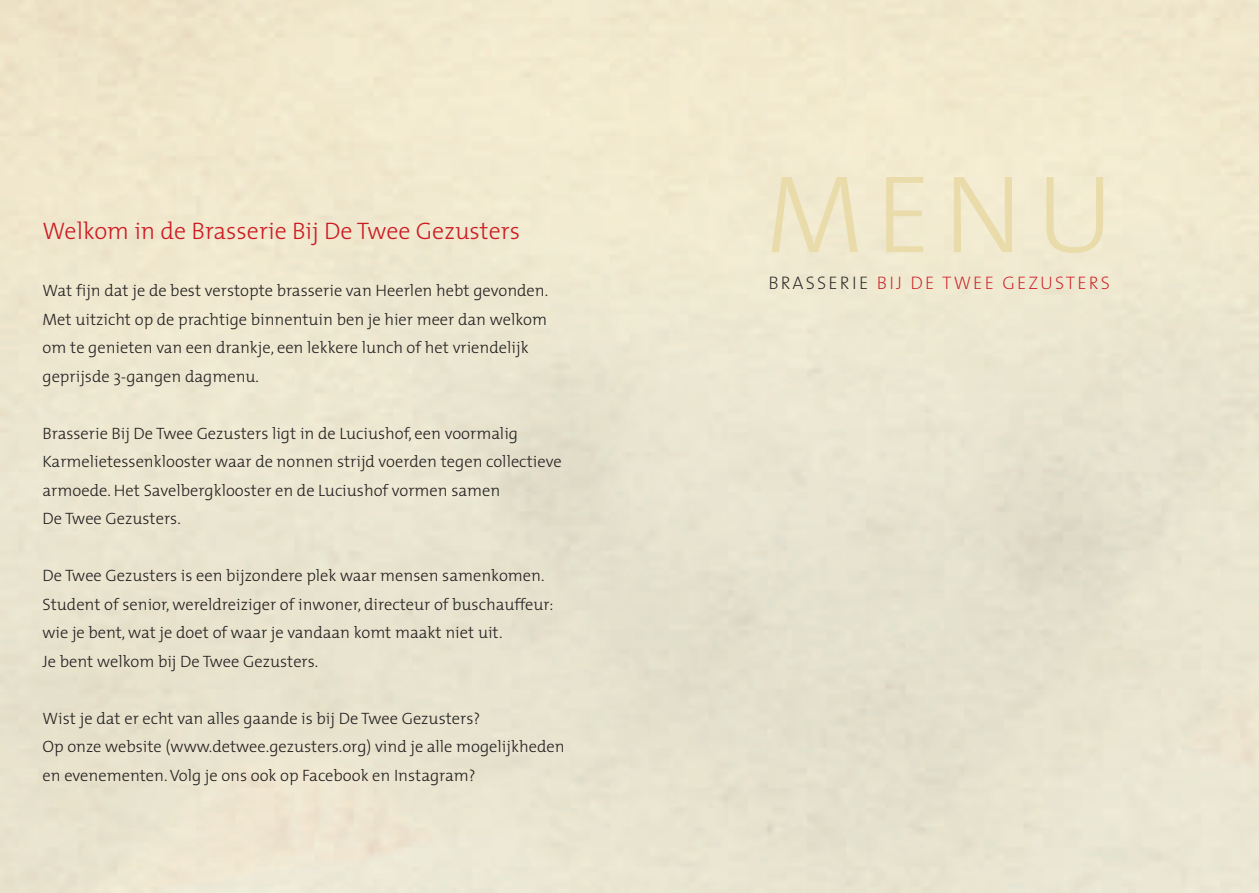
<style>
.page{position:relative;width:1259px;height:893px;background:#fff}
.page>*{position:absolute;margin:0;border:0;box-sizing:border-box;transform-origin:0 0}
.t1{font:111.3px "The Mix Light Caps";color:#e9dcaa}
.t2{font:300 24px "The Mix";color:#cc1b22}
.t3{font:200 18.15px "The Mix";letter-spacing:.12em;color:#cc1b22}
.t4{font:200 18.15px "The Mix";letter-spacing:.12em;color:#231f20}
.t5{font:300 16.5px/28.5px "The Mix";color:#231f20}
</style>
<div class="page">
<h2 class="t2" style="left:43px;top:211px;width:479px">Welkom in de Brasserie Bij De Twee Gezusters</h2>
<p class="t5" style="left:43px;top:276px;width:507px">Wat fijn dat je de best verstopte brasserie van Heerlen hebt gevonden.<br>Met uitzicht op de prachtige binnentuin ben je hier meer dan welkom om te genieten van een drankje, een lekkere lunch of het vriendelijk geprijsde 3-gangen dagmenu.</p>
<p class="t5" style="left:43px;top:418px;width:520px">Brasserie Bij De Twee Gezusters ligt in de Luciushof, een voormalig Karmelietessenklooster waar de nonnen strijd voerden tegen collectieve armoede. Het Savelbergklooster en de Luciushof vormen samen<br>De Twee Gezusters.</p>
<p class="t5" style="left:43px;top:561px;width:512px">De Twee Gezusters is een bijzondere plek waar mensen samenkomen.<br>Student of senior, wereldreiziger of inwoner, directeur of buschauffeur: wie je bent, wat je doet of waar je vandaan komt maakt niet uit.<br>Je bent welkom bij De Twee Gezusters.</p>
<p class="t5" style="left:43px;top:703px;width:523px">Wist je dat er echt van alles gaande is bij De Twee Gezusters?<br>Op onze website (www.detwee.gezusters.org) vind je alle mogelijkheden en evenementen.Volg je ons ook op Facebook en Instagram?</p>
<h1 class="t1" style="left:765px;top:123px;width:350px">MENU</h1>
<p class="t4" style="left:768px;top:268px;width:102px">BRASSERIE</p>
<p class="t3" style="left:877px;top:268px;width:235px">BIJ DE TWEE GEZUSTERS</p>
</div>
